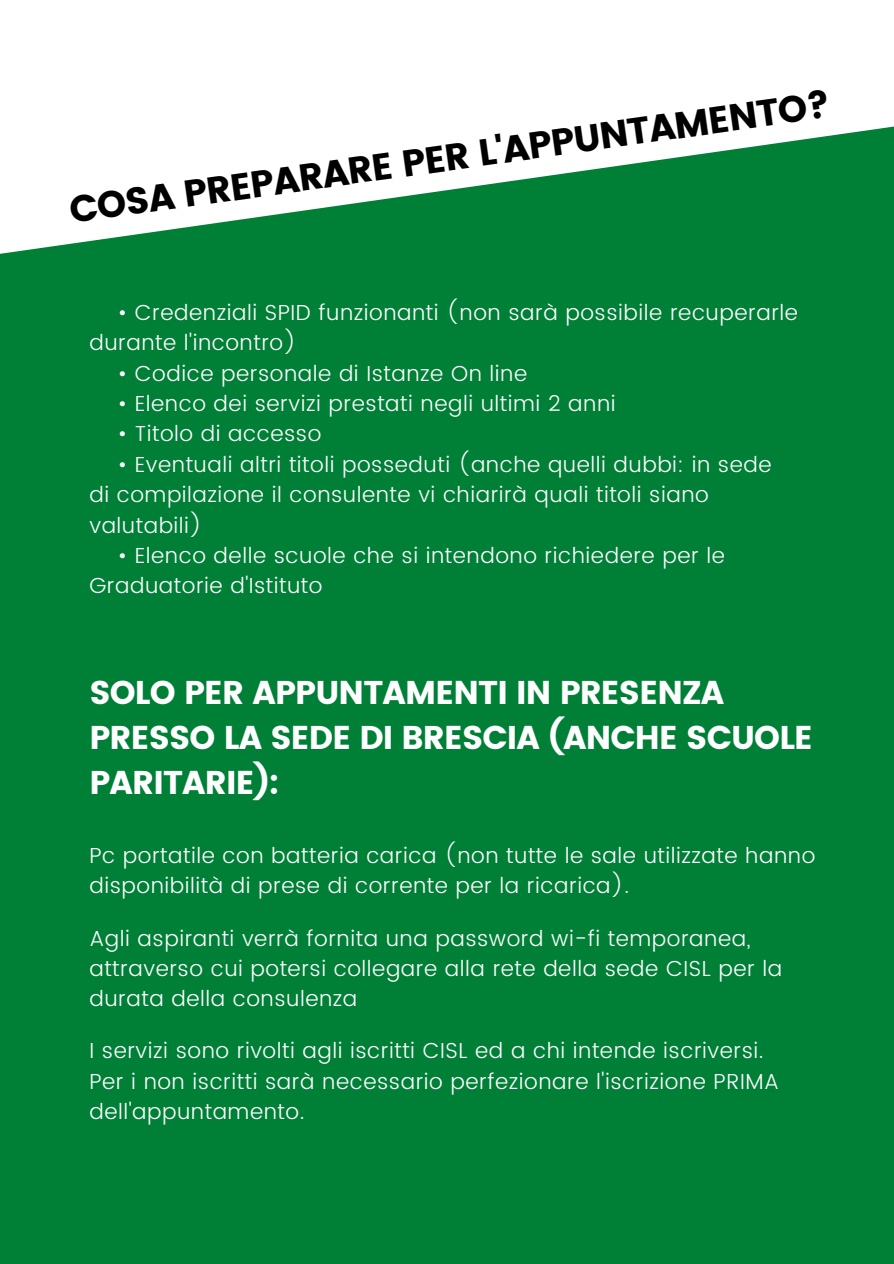
<style>
.page{position:relative;width:894px;height:1264px;background:#fff}
.page>*{position:absolute;margin:0;border:0;box-sizing:border-box;transform-origin:0 0}
.t1{font:37.35px "Poppins";color:#000}
.t2{font:32.85px/45px "Poppins";letter-spacing:-.025em;color:#fff}
.t3{font:300 21.75px/30.5px "Poppins";letter-spacing:.025em;color:#fff}
</style>
<div class="page">
<div style="left:0;top:0;width:893px;height:1263px;background:#008037"></div>
<svg style="left:0;top:0;width:893px;height:254px;fill:#fff"></svg>
<p class="t1" style="left:67px;top:189px;width:769px;rotate:-8deg">COSA PREPARARE PER L'APPUNTAMENTO?</p>
<p class="t3" style="left:89px;top:297px;width:710px;text-indent:28px">• Credenziali SPID funzionanti (non sarà possibile recuperarle durante l'incontro)</p>
<p class="t3" style="left:118px;top:358px;width:411px">• Codice personale di Istanze On line</p>
<p class="t3" style="left:118px;top:388px;width:499px">• Elenco dei servizi prestati negli ultimi 2 anni</p>
<p class="t3" style="left:118px;top:418px;width:205px">• Titolo di accesso</p>
<p class="t3" style="left:89px;top:449px;width:683px;text-indent:28px">• Eventuali altri titoli posseduti (anche quelli dubbi: in sede di compilazione il consulente vi chiarirà quali titoli siano valutabili)</p>
<p class="t3" style="left:89px;top:540px;width:636px;text-indent:28px">• Elenco delle scuole che si intendono richiedere per le<br>Graduatorie d'Istituto</p>
<p class="t2" style="left:89px;top:670px;width:725px">SOLO PER APPUNTAMENTI IN PRESENZA<br>PRESSO LA SEDE DI BRESCIA (ANCHE SCUOLE<br>PARITARIE):</p>
<p class="t3" style="left:89px;top:840px;width:727px">Pc portatile con batteria carica (non tutte le sale utilizzate hanno disponibilità di prese di corrente per la ricarica).</p>
<p class="t3" style="left:89px;top:922px;width:694px">Agli aspiranti verrà fornita una password wi-fi temporanea, attraverso cui potersi collegare alla rete della sede CISL per la durata della consulenza</p>
<p class="t3" style="left:89px;top:1035px;width:690px">I servizi sono rivolti agli iscritti CISL ed a chi intende iscriversi.<br>Per i non iscritti sarà necessario perfezionare l'iscrizione PRIMA dell'appuntamento.</p>
</div>
